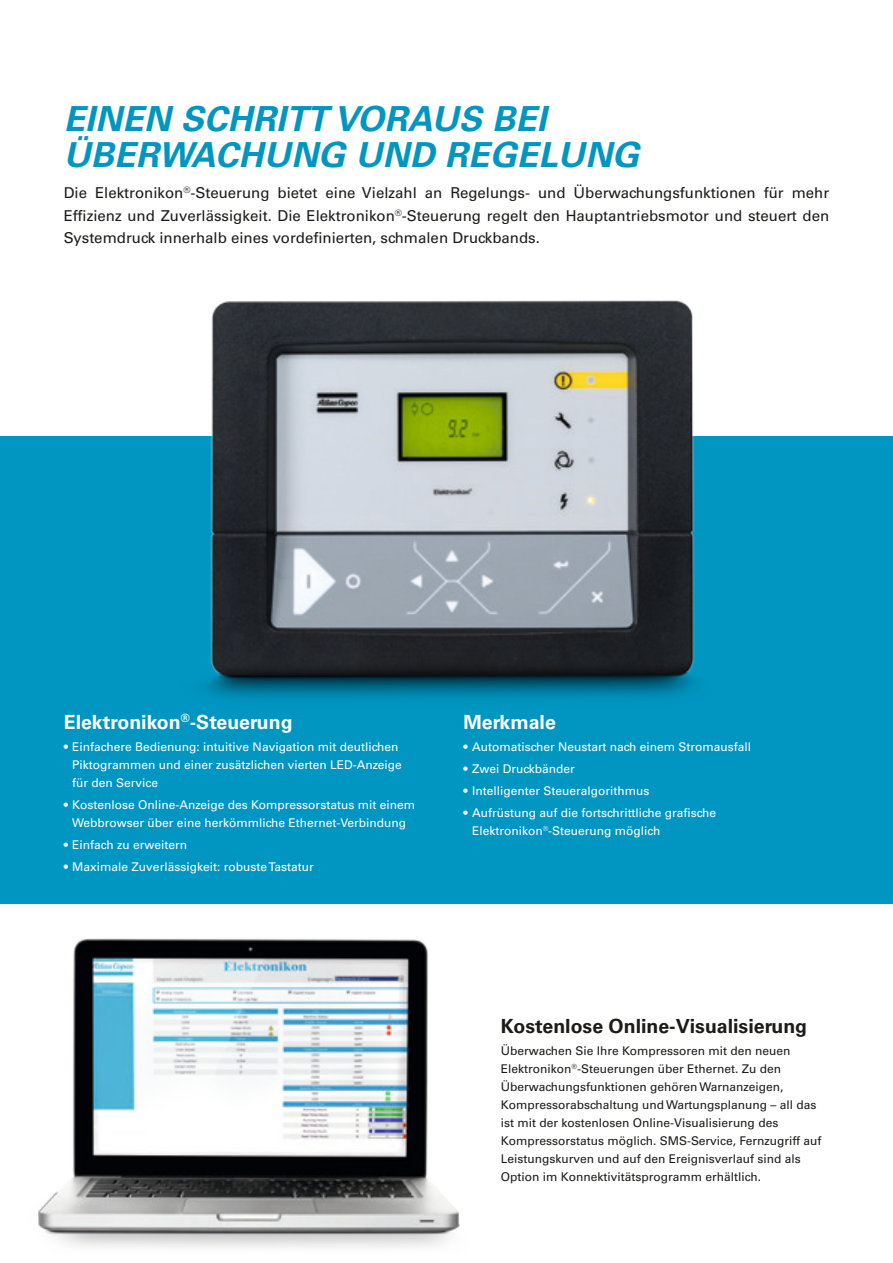
<style>
.page{position:relative;width:893px;height:1263px;background:#fff}
.page>*{position:absolute;margin:0;border:0;box-sizing:border-box;transform-origin:0 0}
.t1{font:italic 700 34.5px/36px "Univers LT Std";letter-spacing:.01em;color:#0096c1}
.t2{font:700 19.5px "Univers LT Std";color:#1c1b1a}
.t3{font:700 19.5px "Univers LT Std";color:#fff}
.t4{font:15px/22.5px "Univers LT Std";color:#1c1b1a;text-align:justify}
.t5{font:12px/18px "Univers LT Std";color:#fff}
.t6{font:12px/18px "Univers LT Std";color:#1c1b1a}
</style>
<div class="page">
<div style="left:0;top:436px;width:893px;height:468px;background:#0096c1"></div>
<img style="left:206px;top:300px;width:490px;height:398px">
<img style="left:38px;top:938px;width:422px;height:310px">
<h1 class="t1" style="left:64px;top:102px;width:577px">EINEN SCHRITT VORAUS BEI<br>ÜBERWACHUNG UND REGELUNG</h1>
<p class="t4" style="left:64px;top:182px;width:767px">Die Elektronikon<sup>®</sup>-Steuerung bietet eine Vielzahl an Regelungs- und Überwachungsfunktionen für mehr Effizienz und Zuverlässigkeit. Die Elektronikon<sup>®</sup>-Steuerung regelt den Hauptantriebsmotor und steuert den Systemdruck innerhalb eines vordefinierten, schmalen Druckbands.</p>
<h2 class="t3" style="left:64px;top:710px;width:230px">Elektronikon<sup>®</sup>-Steuerung</h2>
<h2 class="t3" style="left:463px;top:710px;width:94px">Merkmale</h2>
<p class="t5" style="left:72px;top:737px;width:331px;text-indent:-9px">• Einfachere Bedienung: intuitive Navigation mit deutlichen<br>Piktogrammen und einer zusätzlichen vierten LED-Anzeige für den Service</p>
<p class="t5" style="left:64px;top:796px;width:353px;text-align:center">• Kostenlose Online-Anzeige des Kompressorstatus mit einem<br>Webbrowser über eine herkömmliche Ethernet-Verbindung</p>
<p class="t5" style="left:64px;top:836px;width:125px">• Einfach zu erweitern</p>
<p class="t5" style="left:64px;top:858px;width:251px">• Maximale Zuverlässigkeit: robuste Tastatur</p>
<p class="t5" style="left:463px;top:737px;width:289px">• Automatischer Neustart nach einem Stromausfall</p>
<p class="t5" style="left:463px;top:760px;width:113px">• Zwei Druckbänder</p>
<p class="t5" style="left:463px;top:782px;width:187px">• Intelligenter Steueralgorithmus</p>
<p class="t5" style="left:472px;top:804px;width:246px;text-indent:-9px">• Aufrüstung auf die fortschrittliche grafische<br>Elektronikon<sup>®</sup>-Steuerung möglich</p>
<h2 class="t2" style="left:501px;top:1015px;width:308px">Kostenlose Online-Visualisierung</h2>
<p class="t6" style="left:501px;top:1042px;width:322px">Überwachen Sie Ihre Kompressoren mit den neuen Elektronikon<sup>®</sup>-Steuerungen über Ethernet. Zu den Überwachungsfunktionen gehören Warnanzeigen, Kompressorabschaltung und Wartungsplanung – all das ist mit der kostenlosen Online-Visualisierung des Kompressorstatus möglich. SMS-Service, Fernzugriff auf Leistungskurven und auf den Ereignisverlauf sind als Option im Konnektivitätsprogramm erhältlich.</p>
</div>
